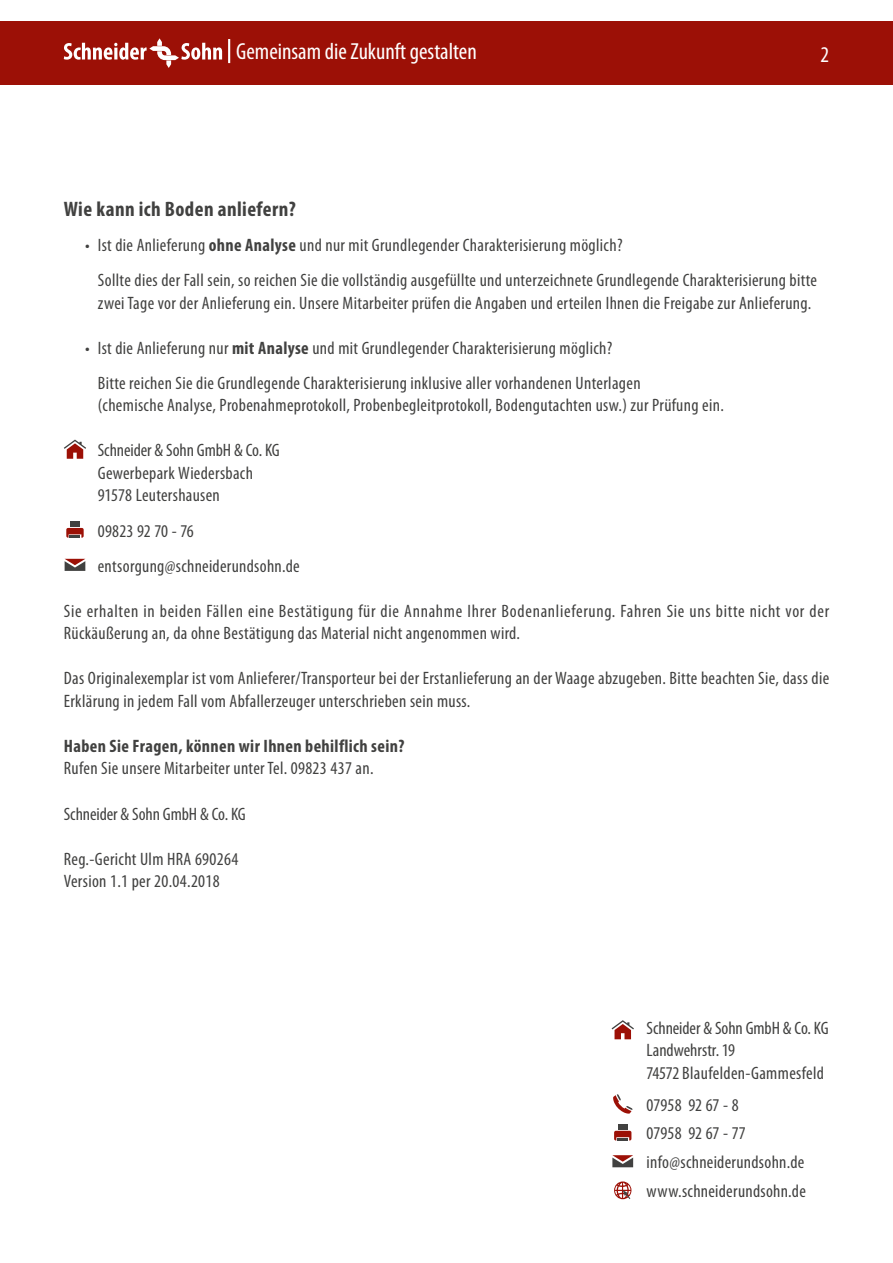
<style>
.page{position:relative;width:893px;height:1263px;background:#fff}
.page>*{position:absolute;margin:0;border:0;box-sizing:border-box;transform-origin:0 0}
.t1{font:condensed 23.25px "Myriad Pro";color:#fff}
.t2{font:condensed 22.5px "Myriad Pro";color:#fff}
.t3{font:700 condensed 21px "Myriad Pro";letter-spacing:.02em;color:#414140}
.t4{font:condensed 18px/22.5px "Myriad Pro";letter-spacing:.02em;color:#414140}
.t5{font:condensed 18px/22.5px "Myriad Pro";letter-spacing:.04em;color:#414140}
.t6{font:condensed 18px/22.5px "Myriad Pro";color:#414140}
.t7{font:700 condensed 18px "Myriad Pro";letter-spacing:.02em;color:#414140}
.t8{font:condensed 18px "Myriad Pro";letter-spacing:-.005em;color:#414140}
.s1{font-weight:700}
</style>
<div class="page">
<svg style="left:65px;top:559px;width:20px;height:12px"></svg>
<svg style="left:66px;top:528px;width:18px;height:10px"></svg>
<div style="left:70px;top:521px;width:10px;height:5px;background:#414140"></div>
<svg style="left:613px;top:1094px;width:20px;height:20px"></svg>
<svg style="left:614px;top:1181px;width:17px;height:18px"></svg>
<svg style="left:612px;top:1155px;width:21px;height:12px"></svg>
<svg style="left:614px;top:1131px;width:17px;height:10px"></svg>
<div style="left:618px;top:1124px;width:9px;height:5px;background:#414140"></div>
<svg style="left:612px;top:1020px;width:22px;height:19px"></svg>
<svg style="left:64px;top:440px;width:22px;height:19px"></svg>
<div style="left:0;top:21px;width:893px;height:64px;background:#9c1006"></div>
<svg style="left:64px;top:38px;width:158px;height:30px"></svg>
<hr style="left:228px;top:39px;width:2px;height:24px;background:#fff">
<p class="t1" style="left:236px;top:38px;width:242px">Gemeinsam die Zukunft gestalten</p>
<p class="t2" style="left:820px;top:40px;width:10px">2</p>
<p class="t3" style="left:64px;top:195px;width:233px">Wie kann ich Boden anliefern?</p>
<p class="t4" style="left:98px;top:227px;width:721px;line-height:35.2px;text-indent:-13px">• Ist die Anlieferung <span class="s1">ohne Analyse</span> und nur mit Grundlegender Charakterisierung möglich?<br>Sollte dies der Fall sein, so reichen Sie die vollständig ausgefüllte und unterzeichnete Grundlegende Charakterisierung bitte</p>
<p class="t4" style="left:98px;top:291px;width:715px">zwei Tage vor der Anlieferung ein. Unsere Mitarbeiter prüfen die Angaben und erteilen Ihnen die Freigabe zur Anlieferung.</p>
<p class="t4" style="left:98px;top:330px;width:544px;line-height:35.2px;text-indent:-13px">• Ist die Anlieferung nur <span class="s1">mit Analyse</span> und mit Grundlegender Charakterisierung möglich?<br>Bitte reichen Sie die Grundlegende Charakterisierung inklusive aller vorhandenen Unterlagen</p>
<p class="t4" style="left:98px;top:394px;width:628px">(chemische Analyse, Probenahmeprotokoll, Probenbegleitprotokoll, Bodengutachten usw.) zur Prüfung ein.</p>
<p class="t4" style="left:98px;top:439px;width:183px">Schneider &amp; Sohn GmbH &amp; Co. KG<br>Gewerbepark Wiedersbach<br>91578 Leutershausen</p>
<p class="t4" style="left:98px;top:513px;width:203px;line-height:35.2px">09823 92 70 - 76 entsorgung@schneiderundsohn.de</p>
<p class="t5" style="left:64px;top:599px;width:767px">Sie erhalten in beiden Fällen eine Bestätigung für die Annahme Ihrer Bodenanlieferung. Fahren Sie uns bitte nicht vor der<br>Rückäußerung an, da ohne Bestätigung das Material nicht angenommen wird.</p>
<p class="t4" style="left:64px;top:667px;width:767px">Das Originalexemplar ist vom Anlieferer/Transporteur bei der Erstanlieferung an der Waage abzugeben. Bitte beachten Sie, dass die<br>Erklärung in jedem Fall vom Abfallerzeuger unterschrieben sein muss.</p>
<p class="t7" style="left:64px;top:735px;width:342px">Haben Sie Fragen, können wir Ihnen behilflich sein?</p>
<p class="t4" style="left:64px;top:757px;width:311px">Rufen Sie unsere Mitarbeiter unter Tel. 09823 437 an.</p>
<p class="t8" style="left:64px;top:803px;width:183px">Schneider &amp; Sohn GmbH &amp; Co. KG</p>
<p class="t4" style="left:64px;top:847px;width:176px">Reg.-Gericht Ulm HRA 690264<br>Version 1.1 per 20.04.2018</p>
<p class="t6" style="left:647px;top:1016px;width:183px">Schneider &amp; Sohn GmbH &amp; Co. KG<br>Landwehrstr. 19<br>74572 Blaufelden-Gammesfeld</p>
<p class="t6" style="left:647px;top:1093px;width:94px">07958 92 67 - 8</p>
<p class="t4" style="left:647px;top:1121px;width:101px">07958 92 67 - 77</p>
<p class="t4" style="left:647px;top:1151px;width:159px">info@schneiderundsohn.de</p>
<p class="t4" style="left:647px;top:1180px;width:161px">www.schneiderundsohn.de</p>
</div>
